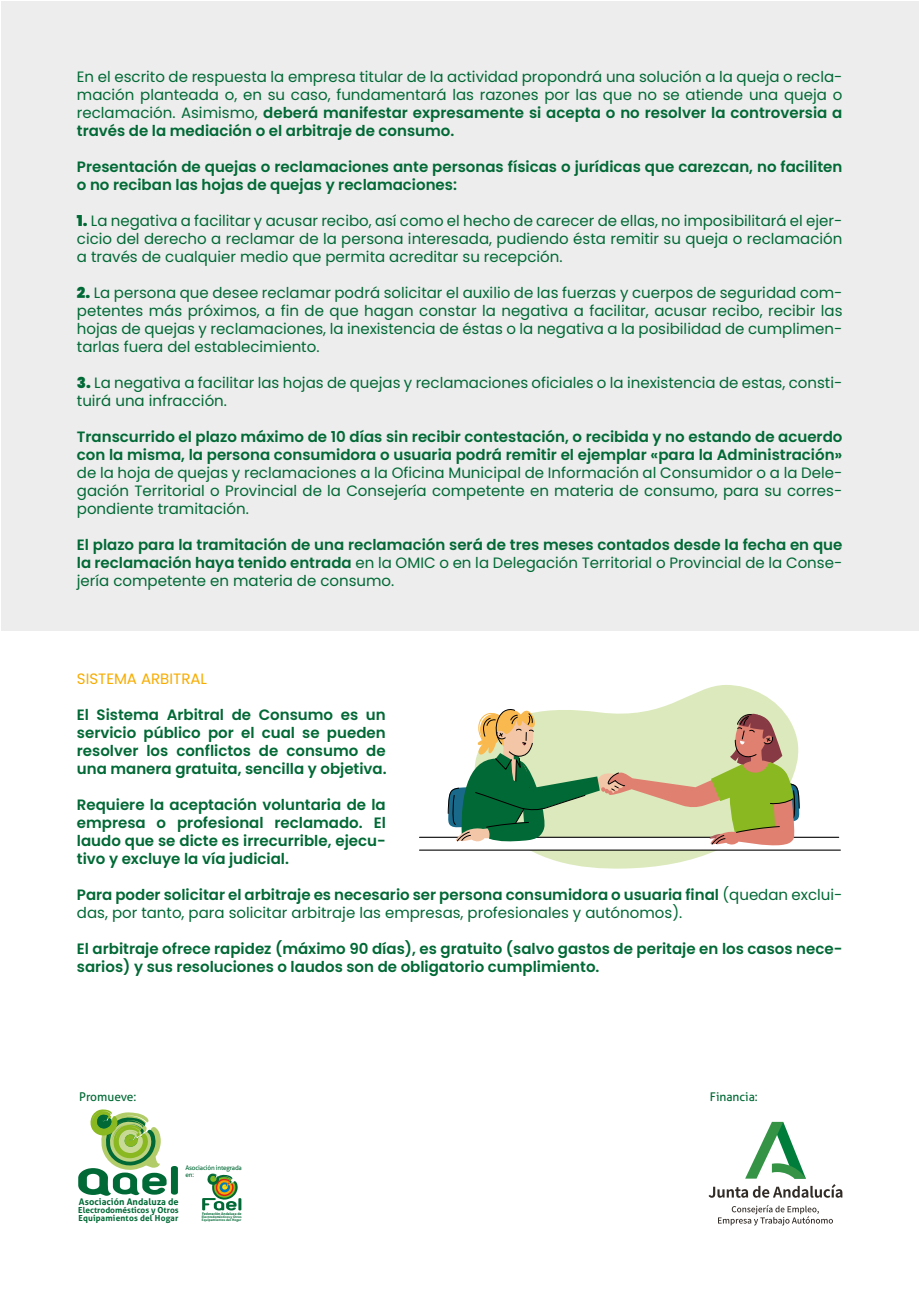
<style>
.page{position:relative;width:919px;height:1289px;background:#fff}
.page>*{position:absolute;margin:0;border:0;box-sizing:border-box;transform-origin:0 0}
.t1{font:15px/18px "Poppins";color:#006935;text-align:justify}
.t2{font:600 15px/18px "Poppins";color:#006935}
.t3{font:15px "Poppins";color:#f7ac00}
.t4{font:12px "Aller";color:#006935}
.t5{font:700 9.15px "Aller";letter-spacing:.005em;color:#006935}
.t6{font:700 8.4px/8.6px "Aller";color:#006935}
.t7{font:6.45px/7.6px "Aller";letter-spacing:-.03em;color:#006935}
.t8{font:700 3.6px "Aller";color:#006935}
.t9{font:700 3.3px/3.4px "Aller";color:#006935}
.s1{font-weight:600}
.s2{font-weight:900}
.s3{font-weight:400}
</style>
<div class="page">
<div style="left:2px;top:1px;width:916px;height:629px;background:#ededed"></div>
<svg style="left:78px;top:1109px;width:100px;height:86px"></svg>
<svg style="left:202px;top:1173px;width:39px;height:37px"></svg>
<svg style="left:718px;top:1205px;width:114px;height:20px"></svg>
<svg style="left:708px;top:1121px;width:134px;height:76px"></svg>
<svg style="left:474px;top:685px;width:324px;height:183px"></svg>
<div style="left:419px;top:837px;width:421px;height:13px;background:#fff"></div>
<hr style="left:419px;top:836px;width:419px;height:1px;background:#000">
<hr style="left:419px;top:849px;width:421px;height:1px;background:#000">
<svg style="left:447px;top:709px;width:353px;height:137px;background:#b6c196"></svg>
<p class="t1" style="left:77px;top:68px;width:767px">En el escrito de respuesta la empresa titular de la actividad propondrá una solución a la queja o recla&shy;mación planteada o, en su caso, fundamentará las razones por las que no se atiende una queja o reclamación. Asimismo, <span class="s1">deberá manifestar expresamente si acepta o no resolver la controversia a través de la mediación o el arbitraje de consumo.</span></p>
<p class="t2" style="left:77px;top:158px;width:767px">Presentación de quejas o reclamaciones ante personas físicas o jurídicas que carezcan, no faciliten o no reciban las hojas de quejas y reclamaciones:</p>
<p class="t1" style="left:77px;top:212px;width:766px"><span class="s2">1.</span> La negativa a facilitar y acusar recibo, así como el hecho de carecer de ellas, no imposibilitará el ejer&shy;cicio del derecho a reclamar de la persona interesada, pudiendo ésta remitir su queja o reclamación a través de cualquier medio que permita acreditar su recepción.</p>
<p class="t1" style="left:77px;top:284px;width:767px"><span class="s2">2.</span> La persona que desee reclamar podrá solicitar el auxilio de las fuerzas y cuerpos de seguridad com&shy;petentes más próximos, a fin de que hagan constar la negativa a facilitar, acusar recibo, recibir las hojas de quejas y reclamaciones, la inexistencia de éstas o la negativa a la posibilidad de cumplimen&shy;tarlas fuera del establecimiento.</p>
<p class="t1" style="left:77px;top:374px;width:766px"><span class="s2">3.</span> La negativa a facilitar las hojas de quejas y reclamaciones oficiales o la inexistencia de estas, consti&shy;tuirá una infracción.</p>
<p class="t2" style="left:77px;top:428px;width:767px">Transcurrido el plazo máximo de 10 días sin recibir contestación, o recibida y no estando de acuerdo con la misma, la persona consumidora o usuaria podrá remitir el ejemplar «para la Administración»</p>
<p class="t1" style="left:77px;top:464px;width:767px">de la hoja de quejas y reclamaciones a la Oficina Municipal de Información al Consumidor o a la Dele&shy;gación Territorial o Provincial de la Consejería competente en materia de consumo, para su corres&shy;pondiente tramitación.</p>
<p class="t2" style="left:77px;top:536px;width:767px;text-align:justify">El plazo para la tramitación de una reclamación será de tres meses contados desde la fecha en que la reclamación haya tenido entrada <span class="s3">en la OMIC o en la Delegación Territorial o Provincial de la Conse&shy;jería competente en materia de consumo.</span></p>
<p class="t3" style="left:77px;top:669px;width:132px">SISTEMA ARBITRAL</p>
<p class="t2" style="left:77px;top:705px;width:311px;text-align:justify">El Sistema Arbitral de Consumo es un servicio público por el cual se pueden resolver los conflictos de consumo de una manera gratuita, sencilla y objetiva.</p>
<p class="t2" style="left:77px;top:795px;width:310px;text-align:justify">Requiere la aceptación voluntaria de la empresa o profesional reclamado. El laudo que se dicte es irrecurrible, ejecu&shy;tivo y excluye la vía judicial.</p>
<p class="t1" style="left:77px;top:885px;width:767px"><span class="s1">Para poder solicitar el arbitraje es necesario ser persona consumidora o usuaria final</span> (quedan exclui&shy;das, por tanto, para solicitar arbitraje las empresas, profesionales y autónomos).</p>
<p class="t2" style="left:77px;top:939px;width:767px">El arbitraje ofrece rapidez (máximo 90 días), es gratuito (salvo gastos de peritaje en los casos nece&shy;sarios) y sus resoluciones o laudos son de obligatorio cumplimiento.</p>
<p class="t4" style="left:79px;top:1089px;width:59px">Promueve:</p>
<p class="t7" style="left:185px;top:1163px;width:58px">Asociación integrada en:</p>
<p class="t5" style="left:79px;top:1195px;width:101px">Asociación Andaluza de</p>
<p class="t6" style="left:78px;top:1205px;width:102px">Electrodomésticos y Otros<br>Equipamientos del Hogar</p>
<p class="t8" style="left:202px;top:1211px;width:41px">Federación Andaluza de</p>
<p class="t9" style="left:202px;top:1214px;width:41px">Electrodomésticos y Otros<br>Equipamientos del Hogar</p>
<p class="t4" style="left:710px;top:1089px;width:49px">Financia:</p>
</div>
